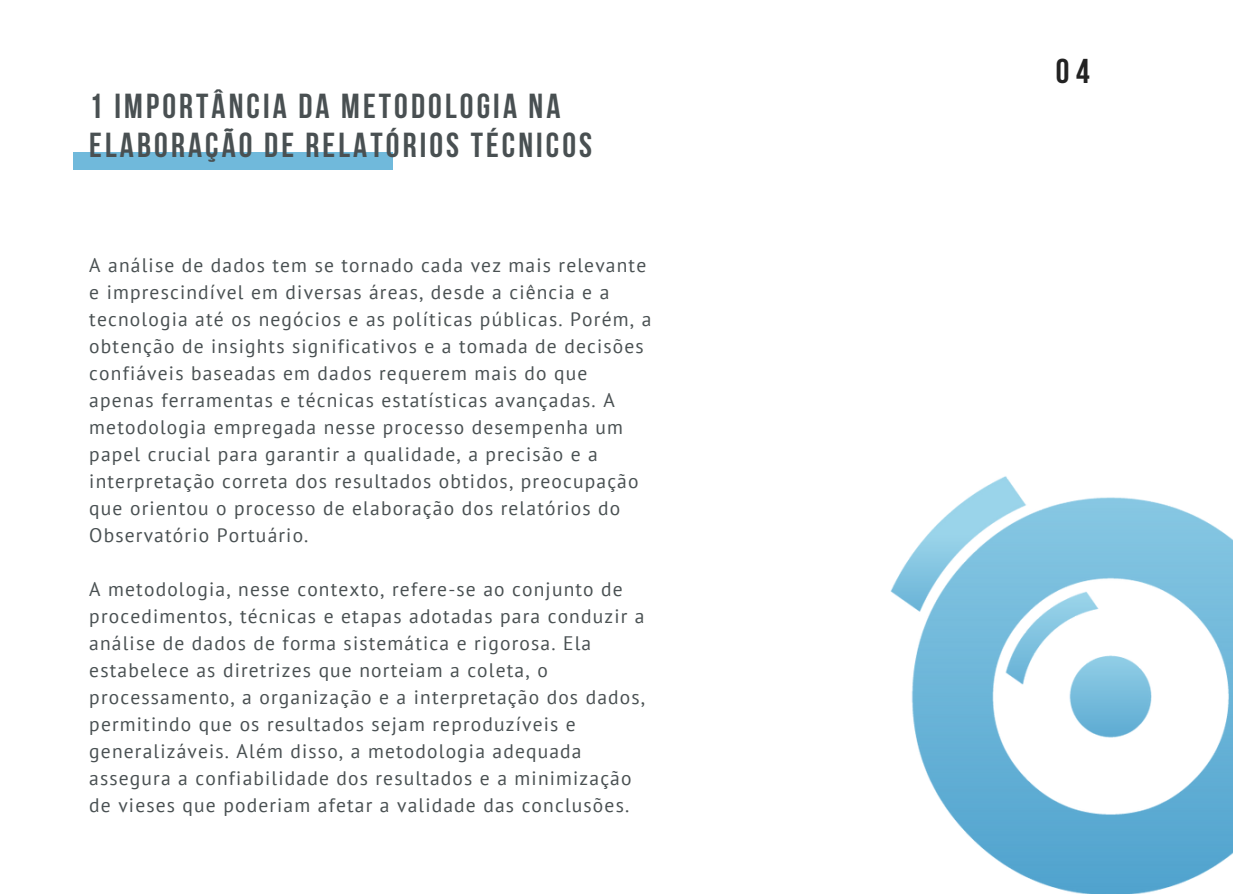
<style>
.page{position:relative;width:1233px;height:894px;background:#fff}
.page>*{position:absolute;margin:0;border:0;box-sizing:border-box;transform-origin:0 0}
.t1{font:700 34.5px/39.2px "Bebas Neue";letter-spacing:.09em;color:#495052}
.t2{font:700 34.35px "Bebas Neue";color:#222}
.t3{font:19.5px/27px "PT Sans";letter-spacing:.06em;color:#495052}
</style>
<div class="page">
<div style="left:73px;top:152px;width:320px;height:17px;background:#70b9db"></div>
<img style="left:890px;top:476px;width:343px;height:417px">
<p class="t1" style="left:89px;top:89px;width:504px">1 IMPORTÂNCIA DA METODOLOGIA NA<br>ELABORAÇÃO DE RELATÓRIOS TÉCNICOS</p>
<p class="t3" style="left:89px;top:251px;width:564px">A análise de dados tem se tornado cada vez mais relevante e imprescindível em diversas áreas, desde a ciência e a tecnologia até os negócios e as políticas públicas. Porém, a obtenção de insights significativos e a tomada de decisões confiáveis baseadas em dados requerem mais do que apenas ferramentas e técnicas estatísticas avançadas. A metodologia empregada nesse processo desempenha um papel crucial para garantir a qualidade, a precisão e a interpretação correta dos resultados obtidos, preocupação que orientou o processo de elaboração dos relatórios do Observatório Portuário.</p>
<p class="t3" style="left:89px;top:575px;width:557px">A metodologia, nesse contexto, refere-se ao conjunto de procedimentos, técnicas e etapas adotadas para conduzir a análise de dados de forma sistemática e rigorosa. Ela estabelece as diretrizes que norteiam a coleta, o processamento, a organização e a interpretação dos dados, permitindo que os resultados sejam reproduzíveis e generalizáveis. Além disso, a metodologia adequada assegura a confiabilidade dos resultados e a minimização de vieses que poderiam afetar a validade das conclusões.</p>
<p class="t2" style="left:1056px;top:58px;width:36px">04</p>
</div>
